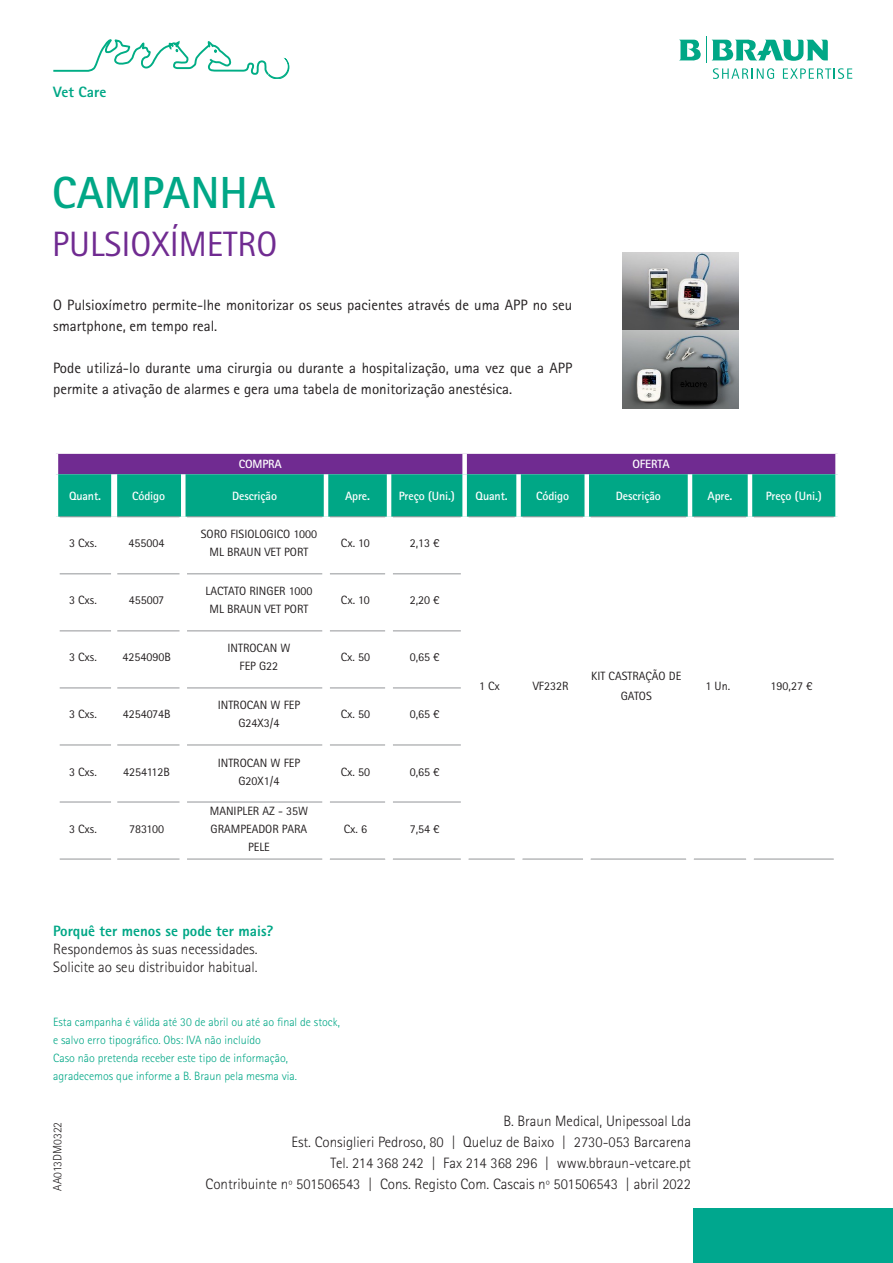
<style>
.page{position:relative;width:893px;height:1263px;background:#fff}
.page>*{position:absolute;margin:0;border:0;box-sizing:border-box;transform-origin:0 0}
._02_Variable_cover_h{font:700 45px "Rotis Sans Serif Pro";color:#00a786}
._02_Variable_cover_h-2{font:35.25px "Rotis Sans Serif Pro";color:#702b91}
._04_Chapter_subheadi{font:15px/21px "Rotis Sans Serif Pro";color:#231f20}
._04_Source_informati{font:300 15px/21px "Rotis Sans Serif";color:#231f20;text-align:right}
._04_Chapter_subheadi-2{font:300 15px "Rotis Sans Serif";color:#231f20}
._04_Chapter_subheadi-3{font:800 15px "Rotis Sans Serif";color:#00a786}
.Headline{font:800 15px "Rotis Sans Serif Pro";letter-spacing:.005em;color:#00a786}
._20_Table_content__t{font:12px/18px "Rotis Sans Serif Pro";color:#231f20;text-align:center}
._04_Chapter_subheadi-4{font:300 12px/18px "Rotis Sans Serif";color:#00a786}
._19_Table_header{font:700 12px "Rotis Sans Serif Pro";letter-spacing:-.01em;color:#fff}
._04_Chapter_subheadi-5{font:300 12px "Rotis Sans Serif";color:#231f20}
</style>
<div class="page">
<svg style="left:53px;top:39px;width:236px;height:40px"></svg>
<svg style="left:58px;top:454px;width:777px;height:63px;background:#267e8a"></svg>
<hr style="left:330px;top:516px;width:55px;height:1px;background:#939598">
<hr style="left:393px;top:516px;width:68px;height:1px;background:#939598">
<hr style="left:468px;top:516px;width:47px;height:1px;background:#939598">
<hr style="left:522px;top:516px;width:61px;height:1px;background:#939598">
<hr style="left:590px;top:516px;width:96px;height:1px;background:#939598">
<hr style="left:694px;top:516px;width:52px;height:1px;background:#939598">
<hr style="left:754px;top:516px;width:80px;height:1px;background:#939598">
<hr style="left:330px;top:573px;width:55px;height:1px;background:#939598">
<hr style="left:393px;top:573px;width:68px;height:1px;background:#939598">
<hr style="left:330px;top:630px;width:55px;height:1px;background:#939598">
<hr style="left:393px;top:630px;width:68px;height:1px;background:#939598">
<hr style="left:330px;top:687px;width:55px;height:1px;background:#939598">
<hr style="left:393px;top:687px;width:68px;height:1px;background:#939598">
<hr style="left:330px;top:745px;width:55px;height:1px;background:#939598">
<hr style="left:393px;top:745px;width:68px;height:1px;background:#939598">
<hr style="left:330px;top:802px;width:55px;height:1px;background:#939598">
<hr style="left:393px;top:802px;width:68px;height:1px;background:#939598">
<hr style="left:330px;top:859px;width:55px;height:1px;background:#939598">
<hr style="left:393px;top:859px;width:68px;height:1px;background:#939598">
<hr style="left:468px;top:859px;width:47px;height:1px;background:#939598">
<hr style="left:522px;top:859px;width:61px;height:1px;background:#939598">
<hr style="left:590px;top:859px;width:96px;height:1px;background:#939598">
<hr style="left:694px;top:859px;width:52px;height:1px;background:#939598">
<hr style="left:754px;top:859px;width:80px;height:1px;background:#939598">
<div style="left:181px;top:474px;width:5px;height:43px;background:#fff"></div>
<hr style="left:324px;top:474px;width:4px;height:43px;background:#fff">
<hr style="left:387px;top:474px;width:4px;height:43px;background:#fff">
<div style="left:462px;top:454px;width:5px;height:20px;background:#fff"></div>
<div style="left:462px;top:474px;width:5px;height:43px;background:#fff"></div>
<div style="left:516px;top:474px;width:5px;height:43px;background:#fff"></div>
<div style="left:584px;top:474px;width:5px;height:43px;background:#fff"></div>
<hr style="left:688px;top:474px;width:4px;height:43px;background:#fff">
<hr style="left:748px;top:474px;width:4px;height:43px;background:#fff">
<hr style="left:187px;top:516px;width:135px;height:1px;background:#939598">
<hr style="left:187px;top:573px;width:135px;height:1px;background:#939598">
<hr style="left:187px;top:630px;width:135px;height:1px;background:#939598">
<hr style="left:187px;top:687px;width:135px;height:1px;background:#939598">
<hr style="left:187px;top:745px;width:135px;height:1px;background:#939598">
<hr style="left:187px;top:802px;width:135px;height:1px;background:#939598">
<hr style="left:187px;top:859px;width:135px;height:1px;background:#939598">
<hr style="left:60px;top:516px;width:51px;height:1px;background:#939598">
<hr style="left:117px;top:516px;width:63px;height:1px;background:#939598">
<hr style="left:60px;top:573px;width:51px;height:1px;background:#939598">
<hr style="left:117px;top:573px;width:63px;height:1px;background:#939598">
<hr style="left:60px;top:630px;width:51px;height:1px;background:#939598">
<hr style="left:117px;top:630px;width:63px;height:1px;background:#939598">
<hr style="left:60px;top:687px;width:51px;height:1px;background:#939598">
<hr style="left:117px;top:687px;width:63px;height:1px;background:#939598">
<hr style="left:60px;top:745px;width:51px;height:1px;background:#939598">
<hr style="left:117px;top:745px;width:63px;height:1px;background:#939598">
<hr style="left:60px;top:802px;width:51px;height:1px;background:#939598">
<hr style="left:117px;top:802px;width:63px;height:1px;background:#939598">
<hr style="left:60px;top:859px;width:51px;height:1px;background:#939598">
<hr style="left:117px;top:859px;width:63px;height:1px;background:#939598">
<div style="left:111px;top:474px;width:6px;height:43px;background:#fff"></div>
<svg style="left:679px;top:37px;width:173px;height:42px"></svg>
<img style="left:622px;top:253px;width:117px;height:156px">
<div style="left:693px;top:1209px;width:200px;height:54px;background:#00a78e"></div>
<p class="Headline" style="left:53px;top:82px;width:55px">Vet Care</p>
<p class="_02_Variable_cover_h" style="left:52px;top:164px;width:225px">CAMPANHA</p>
<p class="_02_Variable_cover_h-2" style="left:52px;top:223px;width:227px">PULSIOXÍMETRO</p>
<p class="_04_Chapter_subheadi" style="left:53px;top:295px;width:521px">O Pulsioxímetro permite-lhe monitorizar os seus pacientes através de uma APP no seu smartphone, em tempo real.</p>
<p class="_04_Chapter_subheadi" style="left:53px;top:358px;width:520px">Pode utilizá-lo durante uma cirurgia ou durante a hospitalização, uma vez que a APP permite a ativação de alarmes e gera uma tabela de monitorização anestésica.</p>
<p class="_19_Table_header" style="left:239px;top:457px;width:45px">COMPRA</p>
<p class="_19_Table_header" style="left:632px;top:457px;width:39px">OFERTA</p>
<p class="_19_Table_header" style="left:69px;top:488px;width:34px">Quant.</p>
<p class="_19_Table_header" style="left:132px;top:488px;width:34px">Código</p>
<p class="_19_Table_header" style="left:232px;top:488px;width:46px">Descrição</p>
<p class="_19_Table_header" style="left:345px;top:488px;width:27px">Apre.</p>
<p class="_19_Table_header" style="left:399px;top:488px;width:58px">Preço (Uni.)</p>
<p class="_19_Table_header" style="left:476px;top:488px;width:34px">Quant.</p>
<p class="_19_Table_header" style="left:536px;top:488px;width:34px">Código</p>
<p class="_19_Table_header" style="left:616px;top:488px;width:46px">Descrição</p>
<p class="_19_Table_header" style="left:707px;top:488px;width:27px">Apre.</p>
<p class="_19_Table_header" style="left:766px;top:488px;width:58px">Preço (Uni.)</p>
<p class="_20_Table_content__t" style="left:69px;top:534px;width:29px">3 Cxs.</p>
<p class="_20_Table_content__t" style="left:129px;top:534px;width:37px">455004</p>
<p class="_20_Table_content__t" style="left:201px;top:525px;width:118px">SORO FISIOLOGICO 1000<br>ML BRAUN VET PORT</p>
<p class="_20_Table_content__t" style="left:341px;top:534px;width:30px">Cx. 10</p>
<p class="_20_Table_content__t" style="left:410px;top:534px;width:31px">2,13 €</p>
<p class="_20_Table_content__t" style="left:69px;top:591px;width:29px">3 Cxs.</p>
<p class="_20_Table_content__t" style="left:129px;top:591px;width:37px">455007</p>
<p class="_20_Table_content__t" style="left:205px;top:582px;width:108px">LACTATO RINGER 1000<br>ML BRAUN VET PORT</p>
<p class="_20_Table_content__t" style="left:341px;top:591px;width:30px">Cx. 10</p>
<p class="_20_Table_content__t" style="left:410px;top:591px;width:31px">2,20 €</p>
<p class="_20_Table_content__t" style="left:69px;top:648px;width:29px">3 Cxs.</p>
<p class="_20_Table_content__t" style="left:122px;top:648px;width:50px">4254090B</p>
<p class="_20_Table_content__t" style="left:227px;top:639px;width:64px">INTROCAN W</p>
<p class="_20_Table_content__t" style="left:240px;top:657px;width:40px">FEP G22</p>
<p class="_20_Table_content__t" style="left:341px;top:648px;width:31px">Cx. 50</p>
<p class="_20_Table_content__t" style="left:410px;top:648px;width:31px">0,65 €</p>
<p class="_20_Table_content__t" style="left:69px;top:705px;width:29px">3 Cxs.</p>
<p class="_20_Table_content__t" style="left:123px;top:705px;width:49px">4254074B</p>
<p class="_20_Table_content__t" style="left:218px;top:696px;width:84px">INTROCAN W FEP<br>G24X3/4</p>
<p class="_20_Table_content__t" style="left:341px;top:705px;width:31px">Cx. 50</p>
<p class="_20_Table_content__t" style="left:410px;top:705px;width:31px">0,65 €</p>
<p class="_20_Table_content__t" style="left:69px;top:762px;width:29px">3 Cxs.</p>
<p class="_20_Table_content__t" style="left:123px;top:762px;width:48px">4254112B</p>
<p class="_20_Table_content__t" style="left:218px;top:753px;width:84px">INTROCAN W FEP<br>G20X1/4</p>
<p class="_20_Table_content__t" style="left:341px;top:762px;width:31px">Cx. 50</p>
<p class="_20_Table_content__t" style="left:410px;top:762px;width:31px">0,65 €</p>
<p class="_20_Table_content__t" style="left:69px;top:819px;width:29px">3 Cxs.</p>
<p class="_20_Table_content__t" style="left:129px;top:819px;width:37px">783100</p>
<p class="_20_Table_content__t" style="left:210px;top:801px;width:100px">MANIPLER AZ - 35W<br>GRAMPEADOR PARA<br>PELE</p>
<p class="_20_Table_content__t" style="left:344px;top:819px;width:25px">Cx. 6</p>
<p class="_20_Table_content__t" style="left:410px;top:819px;width:31px">7,54 €</p>
<p class="_20_Table_content__t" style="left:479px;top:677px;width:22px">1 Cx</p>
<p class="_20_Table_content__t" style="left:533px;top:677px;width:37px">VF232R</p>
<p class="_20_Table_content__t" style="left:591px;top:666px;width:91px;line-height:19.5px">KIT CASTRAÇÃO DE<br>GATOS</p>
<p class="_20_Table_content__t" style="left:705px;top:677px;width:26px">1 Un.</p>
<p class="_20_Table_content__t" style="left:771px;top:677px;width:43px">190,27 €</p>
<p class="_04_Chapter_subheadi-3" style="left:53px;top:921px;width:222px">Porquê ter menos se pode ter mais?</p>
<p class="_04_Chapter_subheadi-2" style="left:53px;top:940px;width:206px">Respondemos às suas necessidades.</p>
<p class="_04_Chapter_subheadi-2" style="left:53px;top:958px;width:206px">Solicite ao seu distribuidor habitual.</p>
<p class="_04_Chapter_subheadi-4" style="left:53px;top:1013px;width:288px">Esta campanha é válida até 30 de abril ou até ao final de stock, e salvo erro tipográfico. Obs: IVA não incluído</p>
<p class="_04_Chapter_subheadi-4" style="left:53px;top:1049px;width:245px">Caso não pretenda receber este tipo de informação, agradecemos que informe a B. Braun pela mesma via.</p>
<p class="_04_Chapter_subheadi-5" style="left:50px;top:1191px;width:70px;rotate:-90deg">AA013DM0322</p>
<p class="_04_Source_informati" style="left:504px;top:1110px;width:189px">B. Braun Medical, Unipessoal Lda</p>
<p class="_04_Source_informati" style="left:291px;top:1131px;width:401px">Est. Consiglieri Pedroso, 80 | Queluz de Baixo | 2730-053 Barcarena<br>Tel. 214 368 242 | Fax 214 368 296 | www.bbraun-vetcare.pt</p>
<p class="_04_Source_informati" style="left:206px;top:1173px;width:487px">Contribuinte nº 501506543 | Cons. Registo Com. Cascais nº 501506543 | abril 2022</p>
</div>
